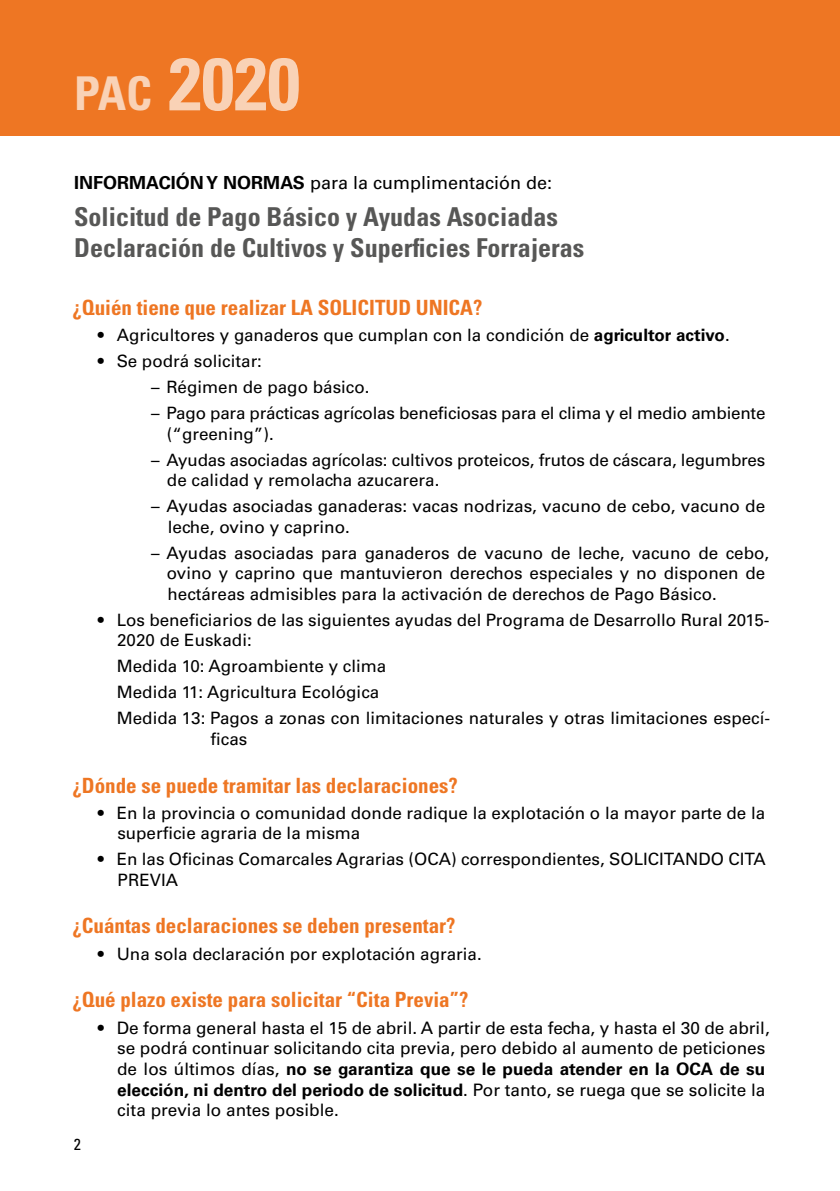
<style>
.page{position:relative;width:840px;height:1191px;background:#fff}
.page>*{position:absolute;margin:0;border:0;box-sizing:border-box;transform-origin:0 0}
.t1{font:700 condensed 74px "Univers LT Std";color:#f9d2b6}
.t2{font:700 condensed 26px/31.2px "Univers LT Std";color:#575756}
.t3{font:700 condensed 21px "Univers LT Std";color:#ee7623}
.t4{font:18px "Univers LT Std";color:#000}
.t5{font:17.2px/20.6px "Univers LT Std";color:#000}
.t6{font:17px/20.4px "Univers LT Std";color:#000}
.t7{font:condensed 16px "Univers LT Std";color:#000}
.s1{font-size:46.6px}
.s2{font-weight:700}
</style>
<div class="page">
<div style="left:0;top:0;width:839px;height:136px;background:#ee7623"></div>
<h1 class="t1" style="left:74px;top:39px;width:227px"><span class="s1">PAC</span> 2020</h1>
<p class="t4" style="left:74px;top:172px;width:479px"><span class="s2">INFORMACIÓN Y NORMAS</span> para la cumplimentación de:</p>
<h2 class="t2" style="left:74px;top:201px;width:511px">Solicitud de Pago Básico y Ayudas Asociadas<br>Declaración de Cultivos y Superficies Forrajeras</h2>
<p class="t3" style="left:72px;top:295px;width:411px">¿Quién tiene que realizar LA SOLICITUD UNICA?</p>
<p class="t6" style="left:98px;top:325px;width:633px">• Agricultores y ganaderos que cumplan con la condición de <span class="s2">agricultor activo</span>.</p>
<p class="t6" style="left:98px;top:351px;width:166px">• Se podrá solicitar:</p>
<p class="t6" style="left:151px;top:377px;width:220px">– Régimen de pago básico.</p>
<p class="t6" style="left:167px;top:403px;width:599px;text-indent:-16px">– Pago para prácticas agrícolas beneficiosas para el clima y el medio ambiente (“greening”).</p>
<p class="t6" style="left:167px;top:449px;width:599px;text-indent:-16px">– Ayudas asociadas agrícolas: cultivos proteicos, frutos de cáscara, legumbres de calidad y remolacha azucarera.</p>
<p class="t6" style="left:168px;top:496px;width:598px;text-indent:-17px">– Ayudas asociadas ganaderas: vacas nodrizas, vacuno de cebo, vacuno de leche, ovino y caprino.</p>
<p class="t6" style="left:167px;top:542px;width:603px;text-indent:-16px">– Ayudas asociadas para ganaderos de vacuno de leche, vacuno de cebo, ovino y caprino que mantuvieron derechos especiales y no disponen de hectáreas admisibles para la activación de derechos de Pago Básico.</p>
<p class="t6" style="left:117px;top:609px;width:653px;text-indent:-19px">• Los beneficiarios de las siguientes ayudas del Programa de Desarrollo Rural 2015-<br>2020 de Euskadi:</p>
<p class="t6" style="left:117px;top:653px;width:654px;line-height:26px">Medida 10: Agroambiente y clima<br>Medida 11: Agricultura Ecológica<br>Medida 13: Pagos a zonas con limitaciones naturales y otras limitaciones especí-</p>
<p class="t6" style="left:210px;top:728px;width:38px">ficas</p>
<p class="t3" style="left:72px;top:772px;width:386px">¿Dónde se puede tramitar las declaraciones?</p>
<p class="t6" style="left:117px;top:802px;width:649px;text-indent:-19px">• En la provincia o comunidad donde radique la explotación o la mayor parte de la superficie agraria de la misma</p>
<p class="t6" style="left:118px;top:849px;width:649px;text-indent:-20px">• En las Oficinas Comarcales Agrarias (OCA) correspondientes, SOLICITANDO CITA<br>PREVIA</p>
<p class="t3" style="left:72px;top:913px;width:384px">¿Cuántas declaraciones se deben presentar?</p>
<p class="t6" style="left:98px;top:943px;width:385px">• Una sola declaración por explotación agraria.</p>
<p class="t3" style="left:72px;top:987px;width:397px">¿Qué plazo existe para solicitar “Cita Previa”?</p>
<p class="t5" style="left:117px;top:1017px;width:653px;text-indent:-19px">• De forma general hasta el 15 de abril. A partir de esta fecha, y hasta el 30 de abril, se podrá continuar solicitando cita previa, pero debido al aumento de peticiones de los últimos días, <span class="s2">no se garantiza que se le pueda atender en la OCA de su elección, ni dentro del periodo de solicitud</span>. Por tanto, se ruega que se solicite la cita previa lo antes posible.</p>
<p class="t7" style="left:74px;top:1134px;width:9px">2</p>
</div>
